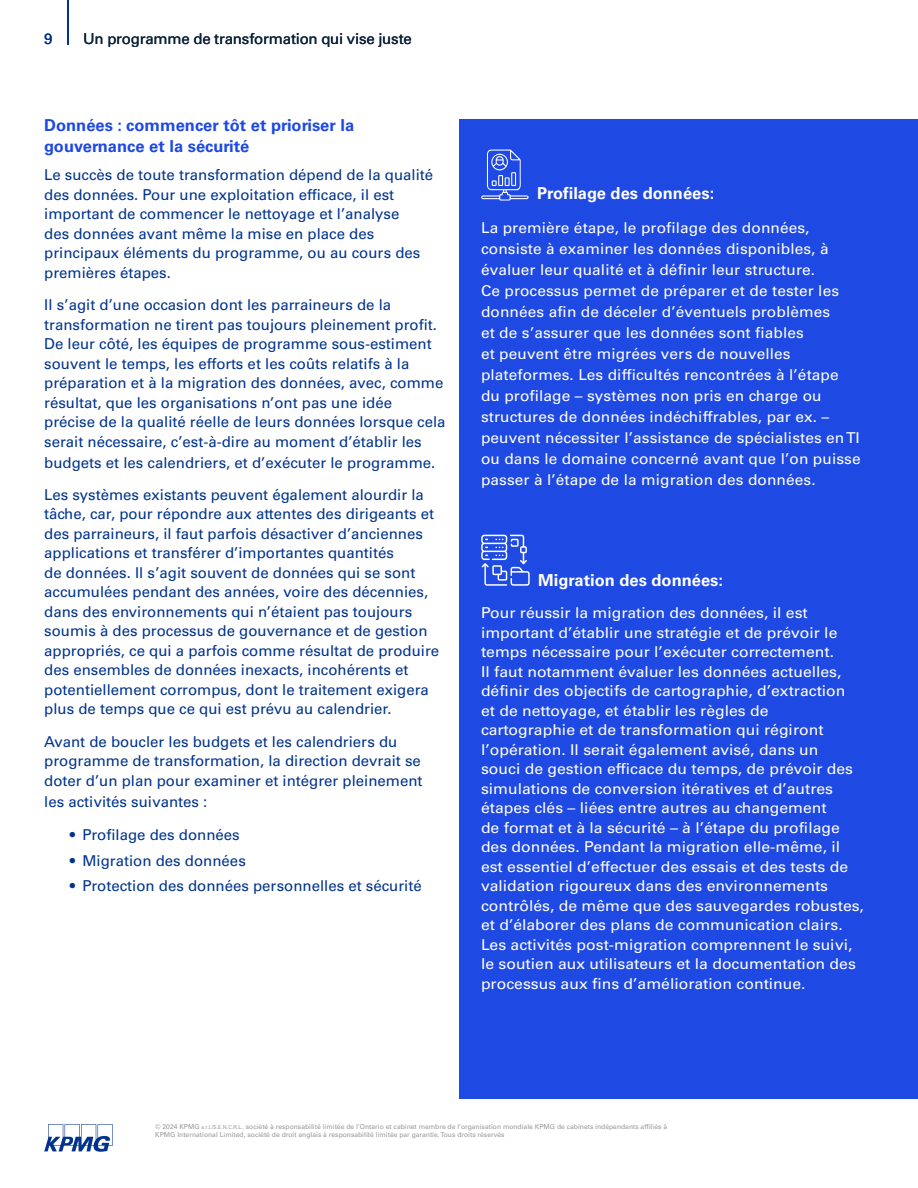
<style>
.page{position:relative;width:918px;height:1188px;background:#fff}
.page>*{position:absolute;margin:0;border:0;box-sizing:border-box;transform-origin:0 0}
.t1{font:700 16.5px/21px "Univers";color:#1e49e2}
.t2{font:700 16.5px "Univers";color:#fff}
.t3{font:15px/19.5px "Univers";color:#00338d}
.t4{font:15px/19.5px "Univers";color:#fff;scale:1.05 1}
.t5{font:15px/21px "Univers";color:#fff}
.t6{font:15px "Univers LT Std";letter-spacing:-.015em;color:#0c233c}
.t7{font:15px "Univers LT Std";color:#00338d}
.t8{font:6.75px/8.1px "Univers LT Std";color:#989898}
.s1{font-size:5.25px}
.s2{font-size:4.5px}
</style>
<div class="page">
<hr style="left:67px;top:0;width:2px;height:44px;background:#00338d">
<svg style="left:44px;top:1124px;width:69px;height:28px"></svg>
<div style="left:460px;top:120px;width:458px;height:979px;background:#1e49e2"></div>
<svg style="left:481px;top:150px;width:48px;height:51px"></svg>
<svg style="left:481px;top:535px;width:49px;height:51px"></svg>
<p class="t7" style="left:44px;top:30px;width:10px">9</p>
<p class="t6" style="left:83px;top:30px;width:330px">Un programme de transformation qui vise juste</p>
<p class="t1" style="left:44px;top:115px;width:312px">Données : commencer tôt et prioriser la gouvernance et la sécurité</p>
<p class="t3" style="left:44px;top:165px;width:391px">Le succès de toute transformation dépend de la qualité des données. Pour une exploitation efficace, il est important de commencer le nettoyage et l’analyse<br>des données avant même la mise en place des principaux éléments du programme, ou au cours des premières étapes.</p>
<p class="t3" style="left:44px;top:295px;width:403px">Il s’agit d’une occasion dont les parraineurs de la transformation ne tirent pas toujours pleinement profit.<br>De leur côté, les équipes de programme sous-estiment souvent le temps, les efforts et les coûts relatifs à la préparation et à la migration des données, avec, comme résultat, que les organisations n’ont pas une idée précise de la qualité réelle de leurs données lorsque cela serait nécessaire, c’est-à-dire au moment d’établir les</p>
<p class="t3" style="left:44px;top:446px;width:393px;line-height:32.2px">budgets et les calendriers, et d’exécuter le programme.<br>Les systèmes existants peuvent également alourdir la</p>
<p class="t3" style="left:44px;top:504px;width:397px">tâche, car, pour répondre aux attentes des dirigeants et des parraineurs, il faut parfois désactiver d’anciennes applications et transférer d’importantes quantités<br>de données. Il s’agit souvent de données qui se sont accumulées pendant des années, voire des décennies, dans des environnements qui n’étaient pas toujours soumis à des processus de gouvernance et de gestion appropriés, ce qui a parfois comme résultat de produire des ensembles de données inexacts, incohérents et potentiellement corrompus, dont le traitement exigera plus de temps que ce qui est prévu au calendrier.</p>
<p class="t3" style="left:44px;top:732px;width:380px">Avant de boucler les budgets et les calendriers du programme de transformation, la direction devrait se doter d’un plan pour examiner et intégrer pleinement</p>
<p class="t3" style="left:44px;top:792px;width:165px">les activités suivantes :</p>
<p class="t3" style="left:70px;top:825px;width:171px">• Profilage des données</p>
<p class="t3" style="left:70px;top:851px;width:178px">• Migration des données</p>
<p class="t3" style="left:70px;top:876px;width:353px">• Protection des données personnelles et sécurité</p>
<p class="t2" style="left:537px;top:183px;width:179px">Profilage des données:</p>
<p class="t5" style="left:481px;top:217px;width:381px">La première étape, le profilage des données, consiste à examiner les données disponibles, à évaluer leur qualité et à définir leur structure.<br>Ce processus permet de préparer et de tester les données afin de déceler d’éventuels problèmes<br>et de s’assurer que les données sont fiables<br>et peuvent être migrées vers de nouvelles plateformes. Les difficultés rencontrées à l’étape du profilage – systèmes non pris en charge ou structures de données indéchiffrables, par ex. – peuvent nécessiter l’assistance de spécialistes en TI ou dans le domaine concerné avant que l’on puisse passer à l’étape de la migration des données.</p>
<p class="t2" style="left:538px;top:571px;width:186px">Migration des données:</p>
<p class="t4" style="left:481px;top:604px;width:366px">Pour réussir la migration des données, il est important d’établir une stratégie et de prévoir le temps nécessaire pour l’exécuter correctement.<br>Il faut notamment évaluer les données actuelles, définir des objectifs de cartographie, d’extraction<br>et de nettoyage, et établir les règles de cartographie et de transformation qui régiront l’opération. Il serait également avisé, dans un<br>souci de gestion efficace du temps, de prévoir des simulations de conversion itératives et d’autres étapes clés – liées entre autres au changement<br>de format et à la sécurité – à l’étape du profilage des données. Pendant la migration elle-même, il est essentiel d’effectuer des essais et des tests de validation rigoureux dans des environnements contrôlés, de même que des sauvegardes robustes, et d’élaborer des plans de communication clairs.<br>Les activités post-migration comprennent le suivi, le soutien aux utilisateurs et la documentation des processus aux fins d’amélioration continue.</p>
<p class="t8" style="left:155px;top:1123px;width:513px">© 2024 KPMG <span class="s1">s.r.l./S.E.N.C.R.L.</span><span class="s2">,</span> société à responsabilité limitée de l’Ontario et cabinet membre de l’organisation mondiale KPMG de cabinets indépendants affiliés à<br>KPMG International Limited, société de droit anglais à responsabilité limitée par garantie. Tous droits réservés</p>
</div>
